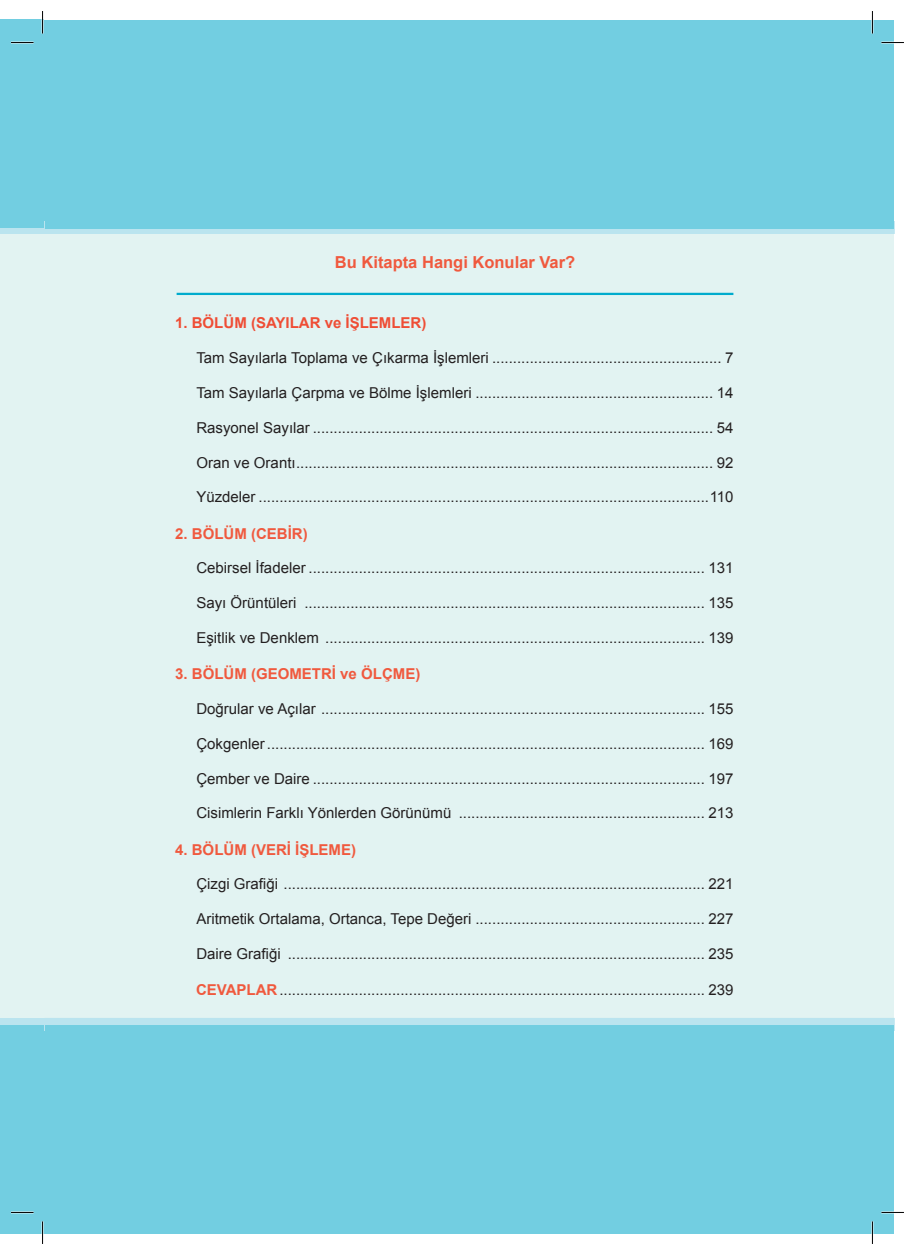
<style>
.page{position:relative;width:915px;height:1255px;background:#fff}
.page>*{position:absolute;margin:0;border:0;box-sizing:border-box;transform-origin:0 0}
.t1{font:700 16.5px "Arial";color:#f0593e}
.t2{font:15px "Arial";color:#231f20}
.t3{font:700 15px "Arial";color:#f0593e}
.t4{font:700 15px "Arial";color:#ef4d35}
.s1{font-weight:700;color:#f0593e}
</style>
<div class="page">
<div style="left:44px;top:21px;width:849px;height:1004px;background:#e2f3f2"></div>
<svg style="left:43px;top:221px;width:851px;height:13px;background:#ade0ec"></svg>
<svg style="left:45px;top:1017px;width:849px;height:13px;background:#bee5ef"></svg>
<div style="left:44px;top:20px;width:849px;height:208px;background:#72cee1"></div>
<div style="left:44px;top:1025px;width:849px;height:208px;background:#72cee1"></div>
<div style="left:0;top:21px;width:43px;height:1004px;background:#e2f3f2"></div>
<div style="left:0;top:221px;width:45px;height:12px;background:#bae4ef"></div>
<div style="left:0;top:1017px;width:45px;height:13px;background:#bae4ef"></div>
<div style="left:0;top:20px;width:43px;height:208px;background:#72cee1"></div>
<div style="left:0;top:1025px;width:43px;height:208px;background:#72cee1"></div>
<hr style="left:176px;top:293px;width:557px;height:2px;background:#00abcd">
<hr style="left:11px;top:1211px;width:23px;height:2px;background:#fff">
<hr style="left:881px;top:1211px;width:22px;height:2px;background:#fff">
<hr style="left:871px;top:11px;width:2px;height:23px;background:#fff">
<hr style="left:871px;top:1221px;width:2px;height:22px;background:#fff">
<svg style="left:11px;top:42px;width:23px;height:1px"></svg>
<svg style="left:881px;top:42px;width:22px;height:1px"></svg>
<svg style="left:11px;top:1212px;width:23px;height:1px"></svg>
<svg style="left:881px;top:1212px;width:22px;height:1px"></svg>
<svg style="left:42px;top:11px;width:1px;height:23px"></svg>
<svg style="left:42px;top:1221px;width:1px;height:22px"></svg>
<svg style="left:871px;top:11px;width:1px;height:23px"></svg>
<svg style="left:871px;top:1221px;width:1px;height:22px"></svg>
<p class="t1" style="left:335px;top:251px;width:242px">Bu Kitapta Hangi Konular Var?</p>
<p class="t4" style="left:175px;top:313px;width:253px">1. BÖLÜM (SAYILAR ve İŞLEMLER)</p>
<p class="t2" style="left:196px;top:348px;width:538px">Tam Sayılarla Toplama ve Çıkarma İşlemleri ....................................................... 7</p>
<p class="t2" style="left:196px;top:383px;width:538px">Tam Sayılarla Çarpma ve Bölme İşlemleri ......................................................... 14</p>
<p class="t2" style="left:196px;top:417px;width:538px">Rasyonel Sayılar ................................................................................................ 54</p>
<p class="t2" style="left:196px;top:452px;width:538px">Oran ve Orantı.................................................................................................... 92</p>
<p class="t2" style="left:196px;top:487px;width:538px">Yüzdeler ............................................................................................................110</p>
<p class="t3" style="left:175px;top:523px;width:134px">2. BÖLÜM (CEBİR)</p>
<p class="t2" style="left:196px;top:558px;width:538px">Cebirsel İfadeler ............................................................................................... 131</p>
<p class="t2" style="left:196px;top:593px;width:538px">Sayı Örüntüleri ................................................................................................ 135</p>
<p class="t2" style="left:196px;top:628px;width:538px">Eşitlik ve Denklem ........................................................................................... 139</p>
<p class="t3" style="left:175px;top:664px;width:247px">3. BÖLÜM (GEOMETRİ ve ÖLÇME)</p>
<p class="t2" style="left:196px;top:699px;width:538px">Doğrular ve Açılar ............................................................................................ 155</p>
<p class="t2" style="left:196px;top:733px;width:538px">Çokgenler......................................................................................................... 169</p>
<p class="t2" style="left:196px;top:768px;width:538px">Çember ve Daire .............................................................................................. 197</p>
<p class="t2" style="left:196px;top:803px;width:538px">Cisimlerin Farklı Yönlerden Görünümü ........................................................... 213</p>
<p class="t3" style="left:175px;top:839px;width:182px">4. BÖLÜM (VERİ İŞLEME)</p>
<p class="t2" style="left:196px;top:874px;width:538px">Çizgi Grafiği ..................................................................................................... 221</p>
<p class="t2" style="left:196px;top:909px;width:538px">Aritmetik Ortalama, Ortanca, Tepe Değeri ....................................................... 227</p>
<p class="t2" style="left:196px;top:943px;width:538px">Daire Grafiği .................................................................................................... 235</p>
<p class="t2" style="left:196px;top:980px;width:539px"><span class="s1">CEVAPLAR</span>...................................................................................................... 239</p>
</div>
